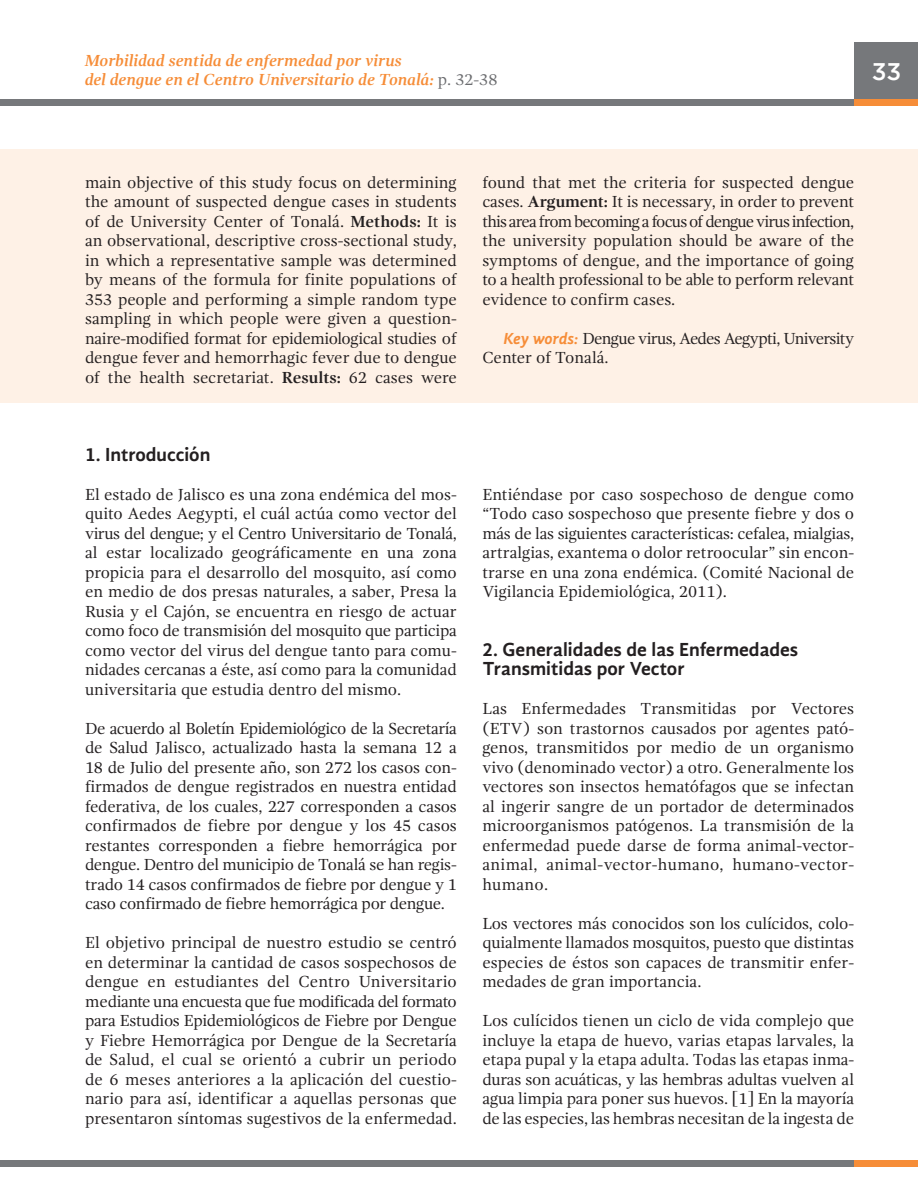
<style>
.page{position:relative;width:918px;height:1188px;background:#fff}
.page>*{position:absolute;margin:0;border:0;box-sizing:border-box;transform-origin:0 0}
.t1{font:500 24px "Gotham";color:#fff}
.t2{font:700 19.5px "Gandhi Sans";color:#231f20}
.Con_sangría{font:16.5px/19.5px "Gandhi Serif";letter-spacing:-.01em;color:#231f20;text-align:justify}
.t3{font:italic 700 16.5px/19.5px "Gandhi Serif";color:#f68d38}
.Con_sangría-2{font:16.5px/19.5px "Gandhi Serif";letter-spacing:-.04em;color:#231f20}
.s1{font-weight:400;font-style:normal;color:#6c6d70}
.s2{font-weight:700}
.s3{font-family:"Gandhi Sans";font-weight:700;font-style:italic;color:#f68d38}
</style>
<div class="page">
<div style="left:854px;top:42px;width:64px;height:57px;background:#76787b"></div>
<div style="left:0;top:99px;width:854px;height:7px;background:#76787b"></div>
<div style="left:854px;top:99px;width:64px;height:7px;background:#f68d38"></div>
<div style="left:0;top:1160px;width:854px;height:7px;background:#76787b"></div>
<div style="left:854px;top:1160px;width:64px;height:7px;background:#f68d38"></div>
<div style="left:0;top:149px;width:918px;height:253px;background:#fef1e6"></div>
<p class="t3" style="left:85px;top:50px;width:414px">Morbilidad sentida de enfermedad por virus<br>del dengue en el Centro Universitario de Tonalá: <span class="s1">p. 32-38</span></p>
<h1 class="t1" style="left:872px;top:58px;width:31px">33</h1>
<p class="Con_sangría" style="left:85px;top:173px;width:373px">main objective of this study focus on determining the amount of suspected dengue cases in students of de University Center of Tonalá. <span class="s2">Methods:</span> It is an observational, descriptive cross-sectional study, in which a representative sample was determined by means of the formula for finite populations of 353 people and performing a simple random type sampling in which people were given a question&shy;naire-modified format for epidemiological studies of dengue fever and hemorrhagic fever due to dengue of the health secretariat. <span class="s2">Results:</span> 62 cases were</p>
<p class="t2" style="left:85px;top:443px;width:127px">1. Introducción</p>
<p class="Con_sangría" style="left:85px;top:485px;width:373px">El estado de Jalisco es una zona endémica del mos&shy;quito Aedes Aegypti, el cuál actúa como vector del virus del dengue; y el Centro Universitario de Tonalá, al estar localizado geográficamente en una zona propicia para el desarrollo del mosquito, así como en medio de dos presas naturales, a saber, Presa la Rusia y el Cajón, se encuentra en riesgo de actuar como foco de transmisión del mosquito que participa como vector del virus del dengue tanto para comu&shy;nidades cercanas a éste, así como para la comunidad universitaria que estudia dentro del mismo.</p>
<p class="Con_sangría" style="left:85px;top:719px;width:373px">De acuerdo al Boletín Epidemiológico de la Secretaría de Salud Jalisco, actualizado hasta la semana 12 a 18 de Julio del presente año, son 272 los casos con&shy;firmados de dengue registrados en nuestra entidad federativa, de los cuales, 227 corresponden a casos confirmados de fiebre por dengue y los 45 casos restantes corresponden a fiebre hemorrágica por dengue. Dentro del municipio de Tonalá se han regis&shy;trado 14 casos confirmados de fiebre por dengue y 1 caso confirmado de fiebre hemorrágica por dengue.</p>
<p class="Con_sangría" style="left:85px;top:933px;width:373px">El objetivo principal de nuestro estudio se centró en determinar la cantidad de casos sospechosos de dengue en estudiantes del Centro Universitario mediante una encuesta que fue modificada del formato para Estudios Epidemiológicos de Fiebre por Dengue y Fiebre Hemorrágica por Dengue de la Secretaría de Salud, el cual se orientó a cubrir un periodo de 6 meses anteriores a la aplicación del cuestio&shy;nario para así, identificar a aquellas personas que presentaron síntomas sugestivos de la enfermedad.</p>
<p class="Con_sangría" style="left:482px;top:173px;width:373px">found that met the criteria for suspected dengue cases. <span class="s2">Argument:</span> It is necessary, in order to prevent this area from becoming a focus of dengue virus infection, the university population should be aware of the symptoms of dengue, and the importance of going to a health professional to be able to perform relevant evidence to confirm cases.</p>
<p class="Con_sangría-2" style="left:482px;top:329px;width:373px;text-indent:21px"><span class="s3">Key words:</span> Dengue virus, Aedes Aegypti, University<br>Center of Tonalá.</p>
<p class="Con_sangría" style="left:482px;top:485px;width:373px">Entiéndase por caso sospechoso de dengue como “Todo caso sospechoso que presente fiebre y dos o más de las siguientes características: cefalea, mialgias, artralgias, exantema o dolor retroocular” sin encon&shy;trarse en una zona endémica. (Comité Nacional de Vigilancia Epidemiológica, 2011).</p>
<p class="t2" style="left:482px;top:638px;width:317px">2. Generalidades de las Enfermedades</p>
<p class="t2" style="left:482px;top:657px;width:204px">Transmitidas por Vector</p>
<p class="Con_sangría" style="left:482px;top:699px;width:373px">Las Enfermedades Transmitidas por Vectores (ETV) son trastornos causados por agentes pató&shy;genos, transmitidos por medio de un organismo vivo (denominado vector) a otro. Generalmente los vectores son insectos hematófagos que se infectan al ingerir sangre de un portador de determinados microorganismos patógenos. La transmisión de la enfermedad puede darse de forma animal-vector&shy;animal, animal-vector-humano, humano-vector&shy;humano.</p>
<p class="Con_sangría" style="left:482px;top:914px;width:373px">Los vectores más conocidos son los culícidos, colo&shy;quialmente llamados mosquitos, puesto que distintas especies de éstos son capaces de transmitir enfer&shy;medades de gran importancia.</p>
<p class="Con_sangría" style="left:482px;top:1011px;width:373px">Los culícidos tienen un ciclo de vida complejo que incluye la etapa de huevo, varias etapas larvales, la etapa pupal y la etapa adulta. Todas las etapas inma&shy;duras son acuáticas, y las hembras adultas vuelven al agua limpia para poner sus huevos. [1] En la mayoría de las especies, las hembras necesitan de la ingesta de</p>
</div>
